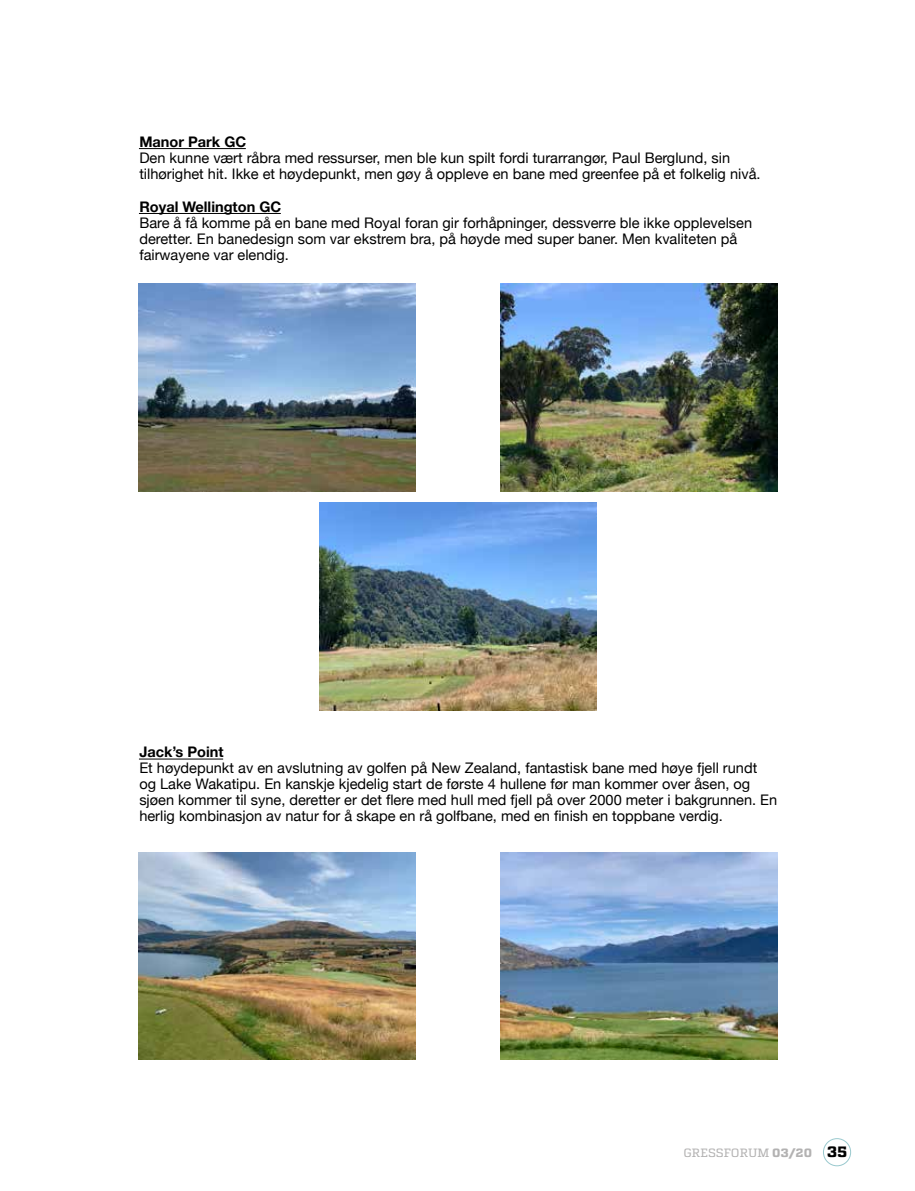
<style>
.page{position:relative;width:915px;height:1191px;background:#fff}
.page>*{position:absolute;margin:0;border:0;box-sizing:border-box;transform-origin:0 0}
.t1{font:14.55px/15.9px "Helvetica Neue";color:#000}
.t2{font:700 14.55px "Helvetica Neue";color:#000}
.t3{font:12px "Atletico";letter-spacing:-.005em;color:#b3b2b2}
.s1{font-weight:700}
.s2{font-weight:700;font-size:15px;color:#000}
</style>
<div class="page">
<hr style="left:139px;top:148px;width:107px;height:1px;background:#000">
<hr style="left:139px;top:213px;width:142px;height:1px;background:#000">
<hr style="left:139px;top:758px;width:84px;height:1px;background:#000">
<img style="left:139px;top:283px;width:277px;height:208px">
<img style="left:500px;top:283px;width:277px;height:208px">
<img style="left:319px;top:503px;width:277px;height:207px">
<img style="left:139px;top:852px;width:277px;height:207px">
<img style="left:500px;top:852px;width:277px;height:207px">
<div style="left:823px;top:1138px;width:27px;height:28px;border:1px solid #99c9ce;border-radius:50%"></div>
<p class="t2" style="left:139px;top:130px;width:108px">Manor Park GC</p>
<p class="t1" style="left:139px;top:151px;width:622px">Den kunne vært råbra med ressurser, men ble kun spilt fordi turarrangør, Paul Berglund, sin tilhørighet hit. Ikke et høydepunkt, men gøy å oppleve en bane med greenfee på et folkelig nivå.</p>
<p class="t2" style="left:139px;top:195px;width:143px">Royal Wellington GC</p>
<p class="t1" style="left:139px;top:215px;width:614px">Bare å få komme på en bane med Royal foran gir forhåpninger, dessverre ble ikke opplevelsen deretter. En banedesign som var ekstrem bra, på høyde med super baner. Men kvaliteten på fairwayene var elendig.</p>
<p class="t2" style="left:139px;top:741px;width:86px">Jack’s Point</p>
<p class="t1" style="left:139px;top:761px;width:639px">Et høydepunkt av en avslutning av golfen på New Zealand, fantastisk bane med høye fjell rundt og Lake Wakatipu. En kanskje kjedelig start de første 4 hullene før man kommer over åsen, og sjøen kommer til syne, deretter er det flere med hull med fjell på over 2000 meter i bakgrunnen. En herlig kombinasjon av natur for å skape en rå golfbane, med en finish en toppbane verdig.</p>
<p class="t3" style="left:683px;top:1146px;width:165px">GRESSFORUM <span class="s1">03/20</span> <span class="s2">35</span></p>
</div>
